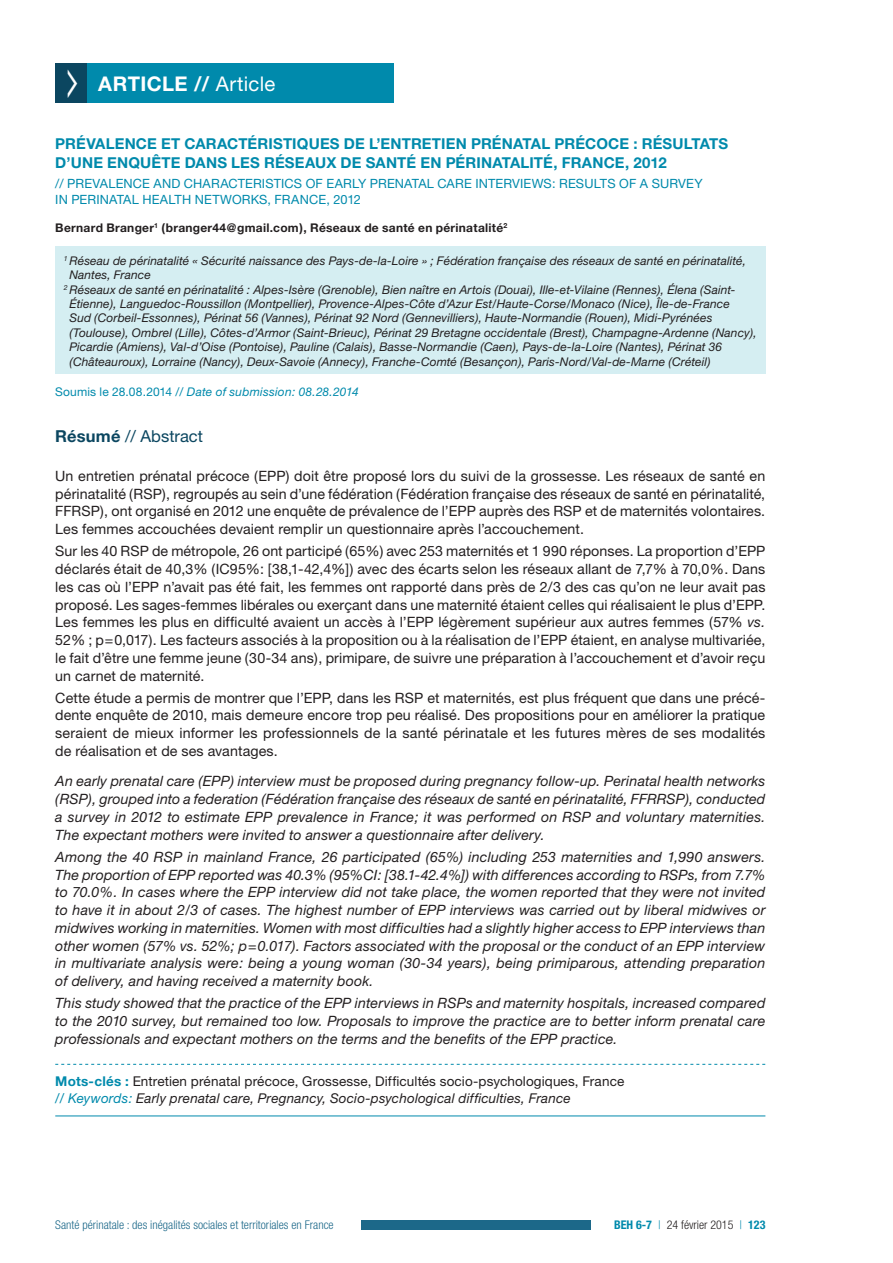
<style>
.page{position:relative;width:893px;height:1263px;background:#fff}
.page>*{position:absolute;margin:0;border:0;box-sizing:border-box;transform-origin:0 0}
.t1{font:700 20.25px "Helvetica Neue";letter-spacing:.02em;color:#fff}
.t2{font:16.5px "Helvetica Neue";letter-spacing:.005em;color:#0b4660}
.t3{font:700 15px/18.6px "Helvetica Neue";letter-spacing:.01em;color:#008aac}
.t4{font:14.25px/17.7px "Helvetica Neue";letter-spacing:.005em;color:#231f20;text-align:justify}
.t5{font:italic 14.25px/17.7px "Helvetica Neue";letter-spacing:.01em;color:#231f20;text-align:justify}
.t6{font:13.5px/16.8px "Helvetica Neue";letter-spacing:.01em;color:#231f20}
.t7{font:12.75px/15.9px "Helvetica Neue";letter-spacing:.01em;color:#008aac}
.t8{font:italic 12px "Helvetica Neue";letter-spacing:.01em;color:#231f20}
.t9{font:700 12px "Helvetica Neue";letter-spacing:.025em;color:#231f20}
.t10{font:300 condensed 12px "Helvetica Neue LT Std";color:#1c6889}
.t11{font:italic 12px "Helvetica Neue";letter-spacing:.015em;color:#008aac}
.t12{font:300 condensed 12px "Helvetica Neue LT Std";color:#231f20}
.s1{font-weight:400}
.s2{font-style:normal}
.s3{font-weight:700}
.s4{font-style:italic}
.s5{font-weight:700;color:#008aac}
.s6{font-style:italic;color:#008aac}
.s7{font-family:"Helvetica Neue";font-weight:700;color:#008aac}
.s8{color:#008aac}
</style>
<div class="page">
<div style="left:361px;top:1220px;width:230px;height:10px;background:#1c6889"></div>
<div style="left:55px;top:64px;width:35px;height:39px;background:#0b4660"></div>
<div style="left:87px;top:64px;width:306px;height:39px;background:#008aac"></div>
<svg style="left:55px;top:1064px;width:710px;height:1px"></svg>
<hr style="left:55px;top:1115px;width:710px;height:1px;background:#008aac">
<div style="left:55px;top:247px;width:710px;height:127px;background:#d5eef2"></div>
<h1 class="t1" style="left:98px;top:72px;width:179px">ARTICLE // <span class="s1">Article</span></h1>
<p class="t3" style="left:55px;top:134px;width:674px">PRÉVALENCE ET CARACTÉRISTIQUES DE L’ENTRETIEN PRÉNATAL PRÉCOCE : RÉSULTATS<br>D’UNE ENQUÊTE DANS LES RÉSEAUX DE SANTÉ EN PÉRINATALITÉ, FRANCE, 2012</p>
<p class="t7" style="left:55px;top:175px;width:649px">// PREVALENCE AND CHARACTERISTICS OF EARLY PRENATAL CARE INTERVIEWS: RESULTS OF A SURVEY<br>IN PERINATAL HEALTH NETWORKS, FRANCE, 2012</p>
<p class="t9" style="left:55px;top:220px;width:453px">Bernard Branger<sup>1</sup> (branger44@gmail.com), Réseaux de santé en périnatalité<sup>2</sup></p>
<p class="t8" style="left:64px;top:253px;width:684px"><sup>1</sup> Réseau de périnatalité « Sécurité naissance des Pays-de-la-Loire » ; Fédération française des réseaux de santé en périnatalité,</p>
<p class="t8" style="left:69px;top:268px;width:83px">Nantes, France</p>
<p class="t8" style="left:64px;top:282px;width:673px"><sup>2</sup> Réseaux de santé en périnatalité : Alpes-Isère (Grenoble), Bien naître en Artois (Douai), Ille-et-Vilaine (Rennes), Élena (Saint-</p>
<p class="t8" style="left:69px;top:296px;width:662px">Étienne), Languedoc-Roussillon (Montpellier), Provence-Alpes-Côte d’Azur Est/Haute-Corse/Monaco (Nice), Île-de-France</p>
<p class="t8" style="left:69px;top:311px;width:645px">Sud (Corbeil-Essonnes), Périnat 56 (Vannes), Périnat 92 Nord (Gennevilliers), Haute-Normandie (Rouen), Midi-Pyrénées</p>
<p class="t8" style="left:69px;top:325px;width:689px">(Toulouse), Ombrel (Lille), Côtes-d’Armor (Saint-Brieuc), Périnat 29 Bretagne occidentale (Brest), Champagne-Ardenne (Nancy),</p>
<p class="t8" style="left:69px;top:340px;width:654px">Picardie (Amiens), Val-d’Oise (Pontoise), Pauline (Calais), Basse-Normandie (Caen), Pays-de-la-Loire (Nantes), Périnat 36</p>
<p class="t8" style="left:69px;top:354px;width:643px">(Châteauroux), Lorraine (Nancy), Deux-Savoie (Annecy), Franche-Comté (Besançon), Paris-Nord/Val-de-Marne (Créteil)</p>
<p class="t11" style="left:55px;top:384px;width:305px"><span class="s2">Soumis le 28.08.2014 /</span>/ Date of submission: 08.28.2014</p>
<p class="t2" style="left:55px;top:426px;width:149px"><span class="s3">Résumé</span> // Abstract</p>
<p class="t4" style="left:55px;top:467px;width:712px">Un entretien prénatal précoce (EPP) doit être proposé lors du suivi de la grossesse. Les réseaux de santé en périnatalité (RSP), regroupés au sein d’une fédération (Fédération française des réseaux de santé en périnatalité, FFRSP), ont organisé en 2012 une enquête de prévalence de l’EPP auprès des RSP et de maternités volontaires.<br>Les femmes accouchées devaient remplir un questionnaire après l’accouchement.</p>
<p class="t4" style="left:55px;top:542px;width:712px">Sur les 40 RSP de métropole, 26 ont participé (65%) avec 253 maternités et 1 990 réponses. La proportion d’EPP déclarés était de 40,3% (IC95%: [38,1-42,4%]) avec des écarts selon les réseaux allant de 7,7% à 70,0%. Dans les cas où l’EPP n’avait pas été fait, les femmes ont rapporté dans près de 2/3 des cas qu’on ne leur avait pas proposé. Les sages-femmes libérales ou exerçant dans une maternité étaient celles qui réalisaient le plus d’EPP.<br>Les femmes les plus en difficulté avaient un accès à l’EPP légèrement supérieur aux autres femmes (57% <span class="s4">vs.<br></span>52% ; p=0,017). Les facteurs associés à la proposition ou à la réalisation de l’EPP étaient, en analyse multivariée, le fait d’être une femme jeune (30-34 ans), primipare, de suivre une préparation à l’accouchement et d’avoir reçu un carnet de maternité.</p>
<p class="t4" style="left:55px;top:688px;width:712px">Cette étude a permis de montrer que l’EPP, dans les RSP et maternités, est plus fréquent que dans une précé&shy;dente enquête de 2010, mais demeure encore trop peu réalisé. Des propositions pour en améliorer la pratique seraient de mieux informer les professionnels de la santé périnatale et les futures mères de ses modalités de réalisation et de ses avantages.</p>
<p class="t5" style="left:55px;top:772px;width:712px">An early prenatal care (EPP) interview must be proposed during pregnancy follow-up. Perinatal health networks (RSP), grouped into a federation (Fédération française des réseaux de santé en périnatalité, FFRRSP), conducted a survey in 2012 to estimate EPP prevalence in France; it was performed on RSP and voluntary maternities.<br>The expectant mothers were invited to answer a questionnaire after delivery.</p>
<p class="t5" style="left:55px;top:848px;width:712px">Among the 40 RSP in mainland France, 26 participated (65%) including 253 maternities and 1,990 answers.<br>The proportion of EPP reported was 40.3% (95%CI: [38.1-42.4%]) with differences according to RSPs, from 7.7% to 70.0%. In cases where the EPP interview did not take place, the women reported that they were not invited to have it in about 2/3 of cases. The highest number of EPP interviews was carried out by liberal midwives or midwives working in maternities. Women with most difficulties had a slightly higher access to EPP interviews than other women (57% vs. 52%; p=0.017). Factors associated with the proposal or the conduct of an EPP interview in multivariate analysis were: being a young woman (30-34 years), being primiparous, attending preparation of delivery, and having received a maternity book.</p>
<p class="t5" style="left:55px;top:994px;width:712px">This study showed that the practice of the EPP interviews in RSPs and maternity hospitals, increased compared to the 2010 survey, but remained too low. Proposals to improve the practice are to better inform prenatal care professionals and expectant mothers on the terms and the benefits of the EPP practice.</p>
<p class="t6" style="left:55px;top:1072px;width:571px"><span class="s5">Mots-clés :</span> Entretien prénatal précoce, Grossesse, Difficultés socio-psychologiques, France <span class="s6">// Keywords:</span> <span class="s4">Early prenatal care, Pregnancy, Socio-psychological difficulties, France</span></p>
<p class="t10" style="left:55px;top:1218px;width:280px">Santé périnatale : des inégalités sociales et territoriales en France</p>
<p class="t12" style="left:614px;top:1218px;width:153px"><span class="s7">BEH 6-7</span> <span class="s8">|</span> 24 février 2015 <span class="s8">|</span> <span class="s7">123</span></p>
</div>
